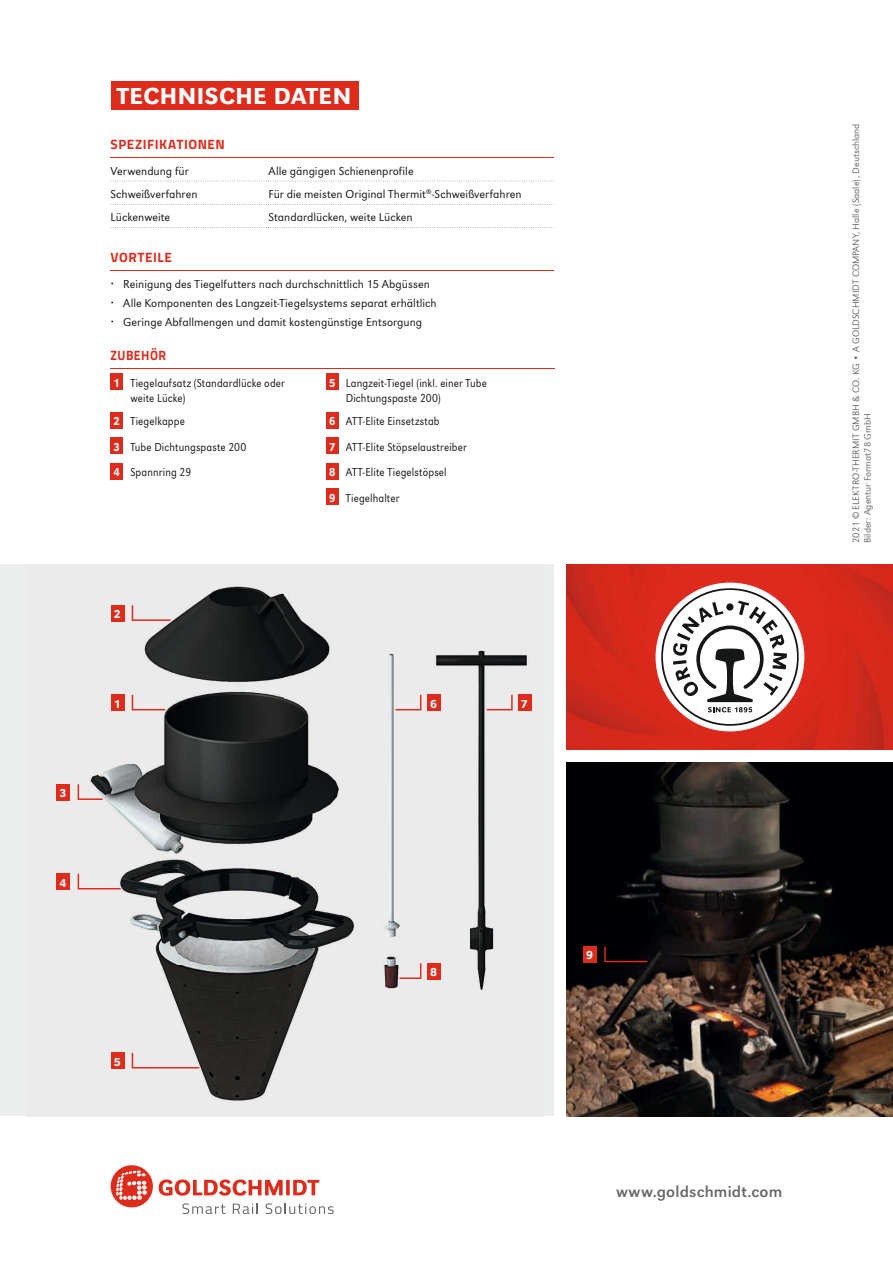
<style>
.page{position:relative;width:893px;height:1263px;background:#fff}
.page>*{position:absolute;margin:0;border:0;box-sizing:border-box;transform-origin:0 0}
.t1{font:500 24px "URW Grotesk";letter-spacing:.02em;color:#fff}
.t2{font:16.5px "URW Grotesk";letter-spacing:.01em;color:#686868}
.t3{font:700 13.5px "Titillium Web";letter-spacing:.04em;color:#dd2b1c}
.t4{font:700 13.5px "Titillium Web";letter-spacing:.04em;color:#dd2b1c;scale:.91 1}
.t5{font:300 12px/19.2px "URW Grotesk";letter-spacing:.005em;color:#151616}
.t6{font:300 12px/15px "URW Grotesk";letter-spacing:.005em;color:#151616;scale:.91 1}
.t7{font:500 12px "URW Grotesk";color:#fff}
.t8{font:300 9.75px/11.7px "URW Grotesk";color:#686868}
.s1{font-weight:500;color:#fff}
</style>
<div class="page">
<div style="left:111px;top:82px;width:247px;height:28px;background:#dd2b1c"></div>
<hr style="left:130px;top:369px;width:196px;height:1px;background:#dd2b1c">
<hr style="left:346px;top:369px;width:208px;height:1px;background:#dd2b1c">
<div style="left:111px;top:373px;width:12px;height:17px;background:#dd2b1c"></div>
<div style="left:326px;top:373px;width:13px;height:17px;background:#dd2b1c"></div>
<div style="left:111px;top:412px;width:12px;height:16px;background:#dd2b1c"></div>
<div style="left:326px;top:412px;width:13px;height:16px;background:#dd2b1c"></div>
<div style="left:111px;top:437px;width:12px;height:17px;background:#dd2b1c"></div>
<div style="left:326px;top:437px;width:13px;height:17px;background:#dd2b1c"></div>
<div style="left:111px;top:463px;width:12px;height:16px;background:#dd2b1c"></div>
<div style="left:326px;top:463px;width:13px;height:16px;background:#dd2b1c"></div>
<div style="left:326px;top:488px;width:13px;height:17px;background:#dd2b1c"></div>
<hr style="left:111px;top:270px;width:443px;height:1px;background:#dd2b1c">
<svg style="left:111px;top:181px;width:443px;height:1px"></svg>
<svg style="left:111px;top:204px;width:443px;height:1px"></svg>
<svg style="left:111px;top:227px;width:443px;height:1px"></svg>
<hr style="left:111px;top:158px;width:158px;height:1px;background:#dd2b1c">
<hr style="left:269px;top:158px;width:285px;height:1px;background:#dd2b1c">
<img style="left:567px;top:762px;width:326px;height:354px">
<div style="left:583px;top:946px;width:14px;height:17px;background:#dd2b1c"></div>
<svg style="left:604px;top:946px;width:43px;height:16px"></svg>
<img style="left:567px;top:564px;width:326px;height:186px">
<div style="left:656px;top:583px;width:148px;height:148px;background:#fff;border-radius:50%"></div>
<svg style="left:661px;top:588px;width:138px;height:138px"></svg>
<div style="left:726px;top:603px;width:7px;height:8px;background:#151616;border-radius:50%"></div>
<div style="left:0;top:564px;width:554px;height:552px;background:#eceded"></div>
<img style="left:27px;top:586px;width:516px;height:531px">
<div style="left:111px;top:1053px;width:13px;height:16px;background:#dd2b1c"></div>
<div style="left:56px;top:784px;width:14px;height:16px;background:#dd2b1c"></div>
<div style="left:111px;top:695px;width:13px;height:16px;background:#dd2b1c"></div>
<div style="left:111px;top:605px;width:13px;height:16px;background:#dd2b1c"></div>
<div style="left:56px;top:874px;width:14px;height:16px;background:#dd2b1c"></div>
<div style="left:518px;top:695px;width:13px;height:16px;background:#dd2b1c"></div>
<div style="left:427px;top:695px;width:14px;height:16px;background:#dd2b1c"></div>
<div style="left:427px;top:963px;width:14px;height:16px;background:#dd2b1c"></div>
<svg style="left:487px;top:695px;width:26px;height:15px"></svg>
<svg style="left:395px;top:695px;width:26px;height:15px"></svg>
<svg style="left:132px;top:695px;width:33px;height:15px"></svg>
<svg style="left:132px;top:605px;width:38px;height:16px"></svg>
<svg style="left:132px;top:1053px;width:67px;height:15px"></svg>
<svg style="left:78px;top:874px;width:43px;height:15px"></svg>
<svg style="left:78px;top:784px;width:25px;height:16px"></svg>
<svg style="left:400px;top:963px;width:21px;height:16px"></svg>
<svg style="left:159px;top:1179px;width:160px;height:17px"></svg>
<svg style="left:111px;top:1165px;width:42px;height:42px"></svg>
<svg style="left:182px;top:1203px;width:44px;height:11px"></svg>
<svg style="left:233px;top:1203px;width:25px;height:11px"></svg>
<svg style="left:266px;top:1203px;width:68px;height:11px"></svg>
<p class="t7" style="left:60px;top:786px;width:8px">3</p>
<p class="t7" style="left:60px;top:875px;width:8px">4</p>
<h1 class="t1" style="left:117px;top:82px;width:236px">TECHNISCHE DATEN</h1>
<p class="t3" style="left:111px;top:134px;width:116px">SPEZIFIKATIONEN</p>
<p class="t5" style="left:111px;top:161px;width:80px">Verwendung für</p>
<p class="t5" style="left:269px;top:161px;width:147px">Alle gängigen Schienenprofile</p>
<p class="t5" style="left:111px;top:184px;width:89px">Schweißverfahren</p>
<p class="t5" style="left:269px;top:184px;width:255px">Für die meisten Original Thermit<sup>®</sup>-Schweißverfahren</p>
<p class="t5" style="left:111px;top:208px;width:61px">Lückenweite</p>
<p class="t5" style="left:269px;top:208px;width:146px">Standardlücken, weite Lücken</p>
<p class="t3" style="left:111px;top:247px;width:63px">VORTEILE</p>
<p class="t5" style="left:123px;top:274px;width:315px">Reinigung des Tiegelfutters nach durchschnittlich 15 Abgüssen<br>Alle Komponenten des Langzeit-Tiegelsystems separat erhältlich<br>Geringe Abfallmengen und damit kostengünstige Entsorgung</p>
<p class="t4" style="left:111px;top:345px;width:63px">ZUBEHÖR</p>
<p class="t6" style="left:130px;top:375px;width:171px;text-indent:-17px"><span class="s1">1</span> Tiegelaufsatz (Standardlücke oder weite Lücke)</p>
<p class="t6" style="left:346px;top:375px;width:156px;text-indent:-17px"><span class="s1">5</span> Langzeit-Tiegel (inkl. einer Tube<br>Dichtungspaste 200)</p>
<p class="t6" style="left:114px;top:414px;width:80px"><span class="s1">2</span> Tiegelkappe</p>
<p class="t6" style="left:329px;top:414px;width:123px"><span class="s1">6</span> ATT-Elite Einsetzstab</p>
<p class="t6" style="left:114px;top:439px;width:148px"><span class="s1">3</span> Tube Dichtungspaste 200</p>
<p class="t6" style="left:329px;top:439px;width:153px"><span class="s1">7</span> ATT-Elite Stöpselaustreiber</p>
<p class="t6" style="left:114px;top:465px;width:87px"><span class="s1">4</span> Spannring 29</p>
<p class="t6" style="left:329px;top:459px;width:131px;line-height:25.5px"><span class="s1">8</span> ATT-Elite Tiegelstöpsel<br><span class="s1">9</span> Tiegelhalter</p>
<p class="t7" style="left:114px;top:607px;width:8px">2</p>
<p class="t7" style="left:114px;top:697px;width:8px">1</p>
<p class="t7" style="left:114px;top:1054px;width:8px">5</p>
<p class="t7" style="left:430px;top:697px;width:8px">6</p>
<p class="t7" style="left:521px;top:697px;width:8px">7</p>
<p class="t7" style="left:430px;top:965px;width:8px">8</p>
<p class="t7" style="left:586px;top:948px;width:8px">9</p>
<h2 class="t2" style="left:616px;top:1182px;width:168px">www.goldschmidt.com</h2>
<p class="t8" style="left:850px;top:543px;width:421px;rotate:-90deg">2021 © ELEKTRO-THERMIT GMBH &amp; CO. KG • A GOLDSCHMIDT COMPANY, Halle (Saale), Deutschland<br>Bilder: Agentur Format78 GmbH</p>
</div>
